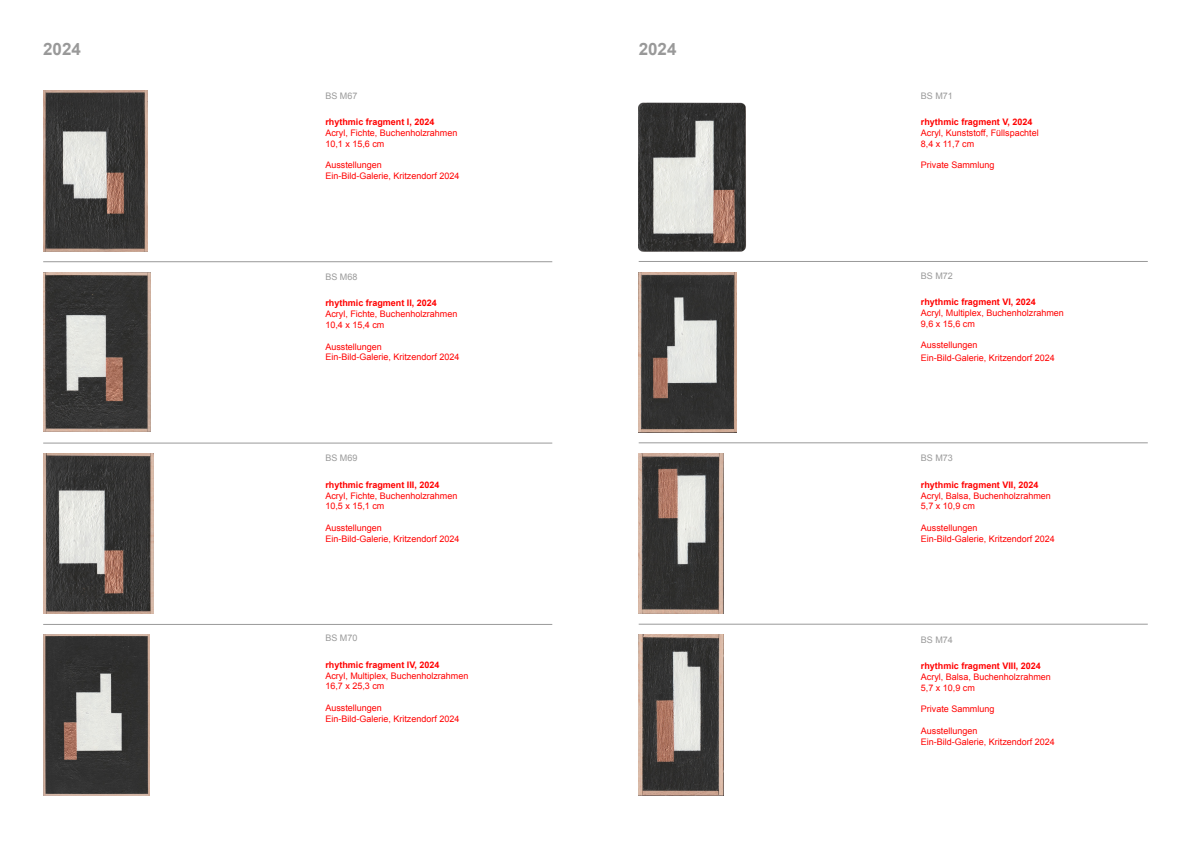
<style>
.page{position:relative;width:1191px;height:842px;background:#fff}
.page>*{position:absolute;margin:0;border:0;box-sizing:border-box;transform-origin:0 0}
.t1{font:700 17px "Arial";color:#999}
.t2{font:9px "Arial";color:#f00}
.t3{font:700 9px "Arial";color:#f00}
.t4{font:9px "Arial";color:#999}
</style>
<div class="page">
<img style="left:43px;top:635px;width:107px;height:160px">
<img style="left:43px;top:91px;width:105px;height:160px">
<img style="left:43px;top:453px;width:111px;height:161px">
<img style="left:43px;top:272px;width:107px;height:160px">
<img style="left:638px;top:102px;width:108px;height:149px">
<img style="left:638px;top:272px;width:98px;height:160px">
<img style="left:638px;top:453px;width:85px;height:161px">
<img style="left:638px;top:635px;width:85px;height:160px">
<hr style="left:638px;top:261px;width:509px;height:1px;background:#999">
<hr style="left:638px;top:443px;width:509px;height:1px;background:#999">
<hr style="left:638px;top:624px;width:509px;height:1px;background:#999">
<hr style="left:43px;top:262px;width:509px;height:1px;background:#999">
<hr style="left:43px;top:443px;width:509px;height:1px;background:#999">
<hr style="left:43px;top:624px;width:509px;height:1px;background:#999">
<p class="t1" style="left:43px;top:38px;width:39px">2024</p>
<p class="t4" style="left:325px;top:90px;width:34px">BS M67</p>
<p class="t3" style="left:325px;top:116px;width:111px">rhythmic fragment I, 2024</p>
<p class="t2" style="left:325px;top:127px;width:134px">Acryl, Fichte, Buchenholzrahmen</p>
<p class="t2" style="left:325px;top:138px;width:61px">10,1 x 15,6 cm</p>
<p class="t2" style="left:325px;top:159px;width:58px">Ausstellungen</p>
<p class="t2" style="left:325px;top:170px;width:136px">Ein-Bild-Galerie, Kritzendorf 2024</p>
<p class="t4" style="left:325px;top:271px;width:34px">BS M68</p>
<p class="t3" style="left:325px;top:297px;width:113px">rhythmic fragment II, 2024</p>
<p class="t2" style="left:325px;top:308px;width:134px">Acryl, Fichte, Buchenholzrahmen</p>
<p class="t2" style="left:325px;top:319px;width:61px">10,4 x 15,4 cm</p>
<p class="t2" style="left:325px;top:341px;width:58px">Ausstellungen</p>
<p class="t2" style="left:325px;top:351px;width:136px">Ein-Bild-Galerie, Kritzendorf 2024</p>
<p class="t4" style="left:325px;top:452px;width:34px">BS M69</p>
<p class="t3" style="left:325px;top:479px;width:116px">rhythmic fragment III, 2024</p>
<p class="t2" style="left:325px;top:490px;width:134px">Acryl, Fichte, Buchenholzrahmen</p>
<p class="t2" style="left:325px;top:500px;width:61px">10,5 x 15,1 cm</p>
<p class="t2" style="left:325px;top:522px;width:58px">Ausstellungen</p>
<p class="t2" style="left:325px;top:533px;width:136px">Ein-Bild-Galerie, Kritzendorf 2024</p>
<p class="t4" style="left:325px;top:632px;width:34px">BS M70</p>
<p class="t3" style="left:325px;top:659px;width:116px">rhythmic fragment IV, 2024</p>
<p class="t2" style="left:325px;top:669px;width:145px">Acryl, Multiplex, Buchenholzrahmen</p>
<p class="t2" style="left:325px;top:680px;width:61px">16,7 x 25,3 cm</p>
<p class="t2" style="left:325px;top:702px;width:58px">Ausstellungen</p>
<p class="t2" style="left:325px;top:713px;width:136px">Ein-Bild-Galerie, Kritzendorf 2024</p>
<p class="t1" style="left:638px;top:38px;width:39px">2024</p>
<p class="t4" style="left:921px;top:90px;width:34px">BS M71</p>
<p class="t3" style="left:921px;top:116px;width:113px">rhythmic fragment V, 2024</p>
<p class="t2" style="left:921px;top:127px;width:119px">Acryl, Kunststoff, Füllspachtel</p>
<p class="t2" style="left:921px;top:138px;width:55px">8,4 x 11,7 cm</p>
<p class="t2" style="left:921px;top:159px;width:75px">Private Sammlung</p>
<p class="t4" style="left:921px;top:270px;width:34px">BS M72</p>
<p class="t3" style="left:921px;top:296px;width:117px">rhythmic fragment VI, 2024</p>
<p class="t2" style="left:921px;top:307px;width:145px">Acryl, Multiplex, Buchenholzrahmen</p>
<p class="t2" style="left:921px;top:318px;width:56px">9,6 x 15,6 cm</p>
<p class="t2" style="left:921px;top:339px;width:58px">Ausstellungen</p>
<p class="t2" style="left:921px;top:352px;width:136px">Ein-Bild-Galerie, Kritzendorf 2024</p>
<p class="t4" style="left:921px;top:452px;width:34px">BS M73</p>
<p class="t3" style="left:921px;top:479px;width:119px">rhythmic fragment VII, 2024</p>
<p class="t2" style="left:921px;top:490px;width:132px">Acryl, Balsa, Buchenholzrahmen</p>
<p class="t2" style="left:921px;top:500px;width:56px">5,7 x 10,9 cm</p>
<p class="t2" style="left:921px;top:522px;width:58px">Ausstellungen</p>
<p class="t2" style="left:921px;top:533px;width:136px">Ein-Bild-Galerie, Kritzendorf 2024</p>
<p class="t4" style="left:921px;top:634px;width:34px">BS M74</p>
<p class="t3" style="left:921px;top:660px;width:122px">rhythmic fragment VIII, 2024</p>
<p class="t2" style="left:921px;top:671px;width:132px">Acryl, Balsa, Buchenholzrahmen</p>
<p class="t2" style="left:921px;top:682px;width:56px">5,7 x 10,9 cm</p>
<p class="t2" style="left:921px;top:703px;width:75px">Private Sammlung</p>
<p class="t2" style="left:921px;top:725px;width:58px">Ausstellungen</p>
<p class="t2" style="left:921px;top:736px;width:136px">Ein-Bild-Galerie, Kritzendorf 2024</p>
</div>
